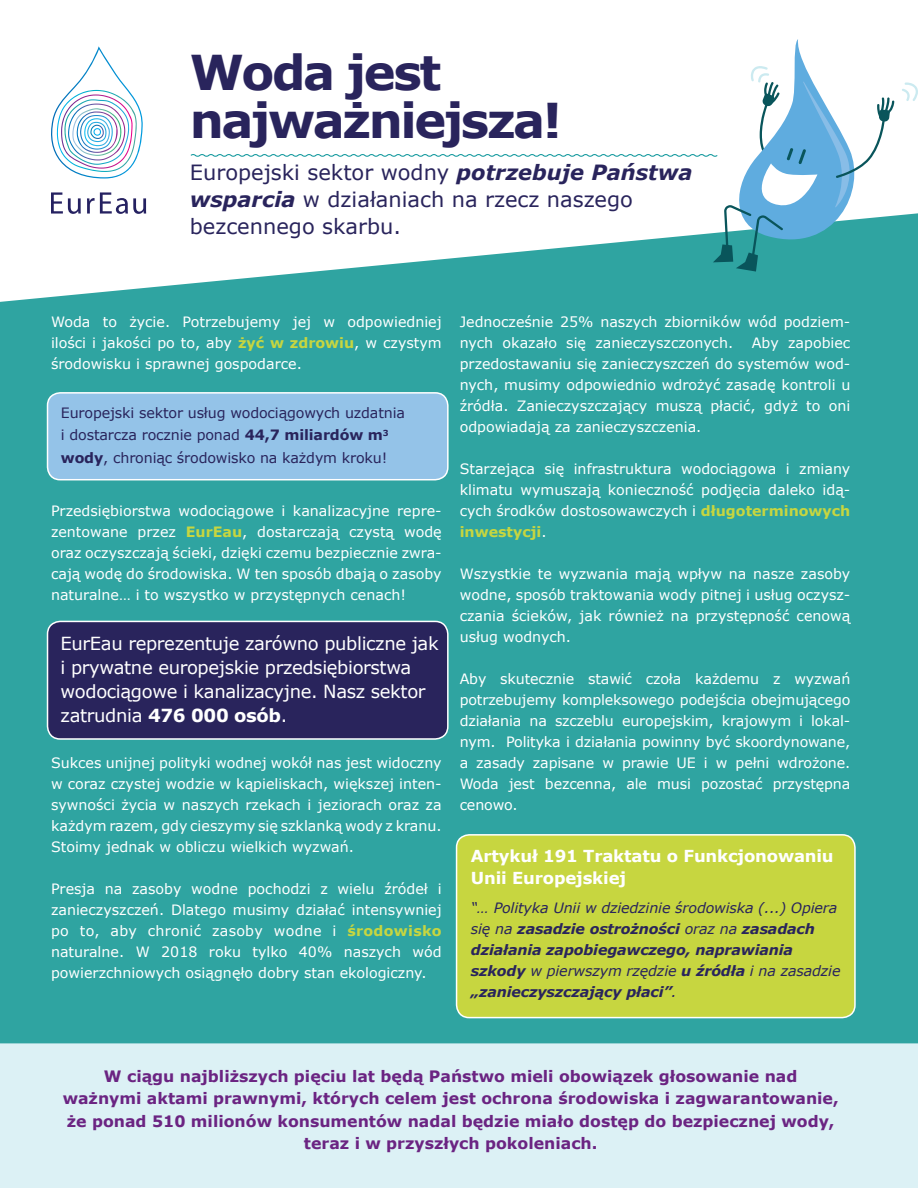
<style>
.page{position:relative;width:918px;height:1188px;background:#fff}
.page>*{position:absolute;margin:0;border:0;box-sizing:border-box;transform-origin:0 0}
.t1{font:700 48px "Verdana";letter-spacing:-.05em;color:#29245c}
.t2{font:21px "Verdana";color:#29245c}
.t3{font:18px/24px "Verdana";letter-spacing:-.02em;color:#fff}
.t4{font:700 16.5px/22.5px "Verdana";letter-spacing:-.01em;color:#fff}
.t5{font:700 15.75px/22.5px "Verdana";color:#6b2482;text-align:center}
.t6{font:14.25px/21px "Verdana";color:#fff;text-align:justify}
.t7{font:italic 700 14.25px/21px "Verdana";letter-spacing:-.01em;color:#29245c}
.t8{font:14.25px/22.5px "Verdana";letter-spacing:-.01em;color:#29245c}
.s1{font-weight:700;font-style:italic}
.s2{font-weight:700;color:#c7d640}
.s3{font-weight:700}
.s4{font-weight:400}
</style>
<div class="page">
<div style="left:0;top:388px;width:918px;height:800px;background:#dcf1f5"></div>
<div style="left:0;top:213px;width:918px;height:830px;background:#2fa4a1"></div>
<img style="left:51px;top:46px;width:92px;height:133px">
<svg style="left:51px;top:192px;width:30px;height:22px"></svg>
<svg style="left:87px;top:192px;width:59px;height:22px"></svg>
<svg style="left:902px;top:83px;width:16px;height:18px"></svg>
<svg style="left:190px;top:39px;width:704px;height:233px"></svg>
<div style="left:48px;top:393px;width:400px;height:87px;background:#94c3e8;border-radius:13px"></div>
<div style="left:47px;top:392px;width:402px;height:88px;border:2px solid #fff;border-radius:13px"></div>
<div style="left:48px;top:621px;width:400px;height:118px;background:#29245c;border-radius:13px"></div>
<div style="left:47px;top:621px;width:402px;height:119px;border:2px solid #fff;border-radius:13px"></div>
<div style="left:457px;top:835px;width:398px;height:183px;background:#c7d640;border-radius:13px"></div>
<div style="left:456px;top:834px;width:400px;height:184px;border:2px solid #fff;border-radius:13px"></div>
<p class="t1" style="left:190px;top:38px;width:253px">Woda jest</p>
<p class="t1" style="left:190px;top:86px;width:374px">najważniejsza!</p>
<p class="t2" style="left:190px;top:158px;width:504px">Europejski sektor wodny <span class="s1">potrzebuje Państwa</span></p>
<p class="t2" style="left:190px;top:185px;width:445px"><span class="s1">wsparcia</span> w działaniach na rzecz naszego</p>
<p class="t2" style="left:190px;top:212px;width:213px">bezcennego skarbu.</p>
<p class="t6" style="left:51px;top:311px;width:392px">Woda to życie. Potrzebujemy jej w odpowiedniej ilości i jakości po to, aby <span class="s2">żyć w zdrowiu</span>, w czystym środowisku i sprawnej gospodarce.</p>
<p class="t8" style="left:61px;top:401px;width:346px">Europejski sektor usług wodociągowych uzdatnia i dostarcza rocznie ponad <span class="s3">44,7 miliardów m</span><sup>3 </sup><span class="s3">wody</span>, chroniąc środowisko na każdym kroku!</p>
<p class="t6" style="left:51px;top:500px;width:392px">Przedsiębiorstwa wodociągowe i kanalizacyjne repre&shy;zentowane przez <span class="s2">EurEau</span>, dostarczają czystą wodę oraz oczyszczają ścieki, dzięki czemu bezpiecznie zwra&shy;cają wodę do środowiska. W ten sposób dbają o zasoby naturalne… i to wszystko w przystępnych cenach!</p>
<p class="t3" style="left:61px;top:631px;width:380px">EurEau reprezentuje zarówno publiczne jak i prywatne europejskie przedsiębiorstwa wodociągowe i kanalizacyjne. Nasz sektor zatrudnia <span class="s3">476 000 osób</span>.</p>
<p class="t6" style="left:51px;top:752px;width:392px">Sukces unijnej polityki wodnej wokół nas jest widoczny w coraz czystej wodzie w kąpieliskach, większej inten&shy;sywności życia w naszych rzekach i jeziorach oraz za każdym razem, gdy cieszymy się szklanką wody z kranu.<br>Stoimy jednak w obliczu wielkich wyzwań.</p>
<p class="t6" style="left:51px;top:878px;width:392px">Presja na zasoby wodne pochodzi z wielu źródeł i zanieczyszczeń. Dlatego musimy działać intensywniej po to, aby chronić zasoby wodne i <span class="s2">środowisko </span>naturalne. W 2018 roku tylko 40% naszych wód powierzchniowych osiągnęło dobry stan ekologiczny.</p>
<p class="t6" style="left:460px;top:311px;width:392px">Jednocześnie 25% naszych zbiorników wód podziem&shy;nych okazało się zanieczyszczonych.</p>
<p class="t6" style="left:460px;top:332px;width:392px;text-indent:292px">Aby zapobiec przedostawaniu się zanieczyszczeń do systemów wod&shy;nych, musimy odpowiednio wdrożyć zasadę kontroli u źródła. Zanieczyszczający muszą płacić, gdyż to oni odpowiadają za zanieczyszczenia.</p>
<p class="t6" style="left:460px;top:458px;width:392px">Starzejąca się infrastruktura wodociągowa i zmiany klimatu wymuszają konieczność podjęcia daleko idą&shy;cych środków dostosowawczych i <span class="s2">długoterminowych inwestycji</span>.</p>
<p class="t6" style="left:460px;top:563px;width:392px">Wszystkie te wyzwania mają wpływ na nasze zasoby wodne, sposób traktowania wody pitnej i usług oczysz&shy;czania ścieków, jak również na przystępność cenową usług wodnych.</p>
<p class="t6" style="left:460px;top:668px;width:392px">Aby skutecznie stawić czoła każdemu z wyzwań potrzebujemy kompleksowego podejścia obejmującego działania na szczeblu europejskim, krajowym i lokal&shy;nym. Polityka i działania powinny być skoordynowane, a zasady zapisane w prawie UE i w pełni wdrożone.<br>Woda jest bezcenna, ale musi pozostać przystępna cenowo.</p>
<p class="t4" style="left:471px;top:844px;width:364px">Artykuł 191 Traktatu o Funkcjonowaniu<br>Unii Europejskiej</p>
<p class="t7" style="left:471px;top:897px;width:371px"><span class="s4">“… Polityka Unii w dziedzinie środowiska (...) Opiera się na</span> zasadzie ostrożności <span class="s4">oraz na</span> zasadach działania zapobiegawczego, naprawiania szkody <span class="s4">w pierwszym rzędzie</span> u źródła <span class="s4">i na zasadzie </span>„zanieczyszczający płaci”<span class="s4">.</span></p>
<p class="t5" style="left:63px;top:1064px;width:778px">W ciągu najbliższych pięciu lat będą Państwo mieli obowiązek głosowanie nad ważnymi aktami prawnymi, których celem jest ochrona środowiska i zagwarantowanie, że ponad 510 milionów konsumentów nadal będzie miało dostęp do bezpiecznej wody, teraz i w przyszłych pokoleniach.</p>
</div>
